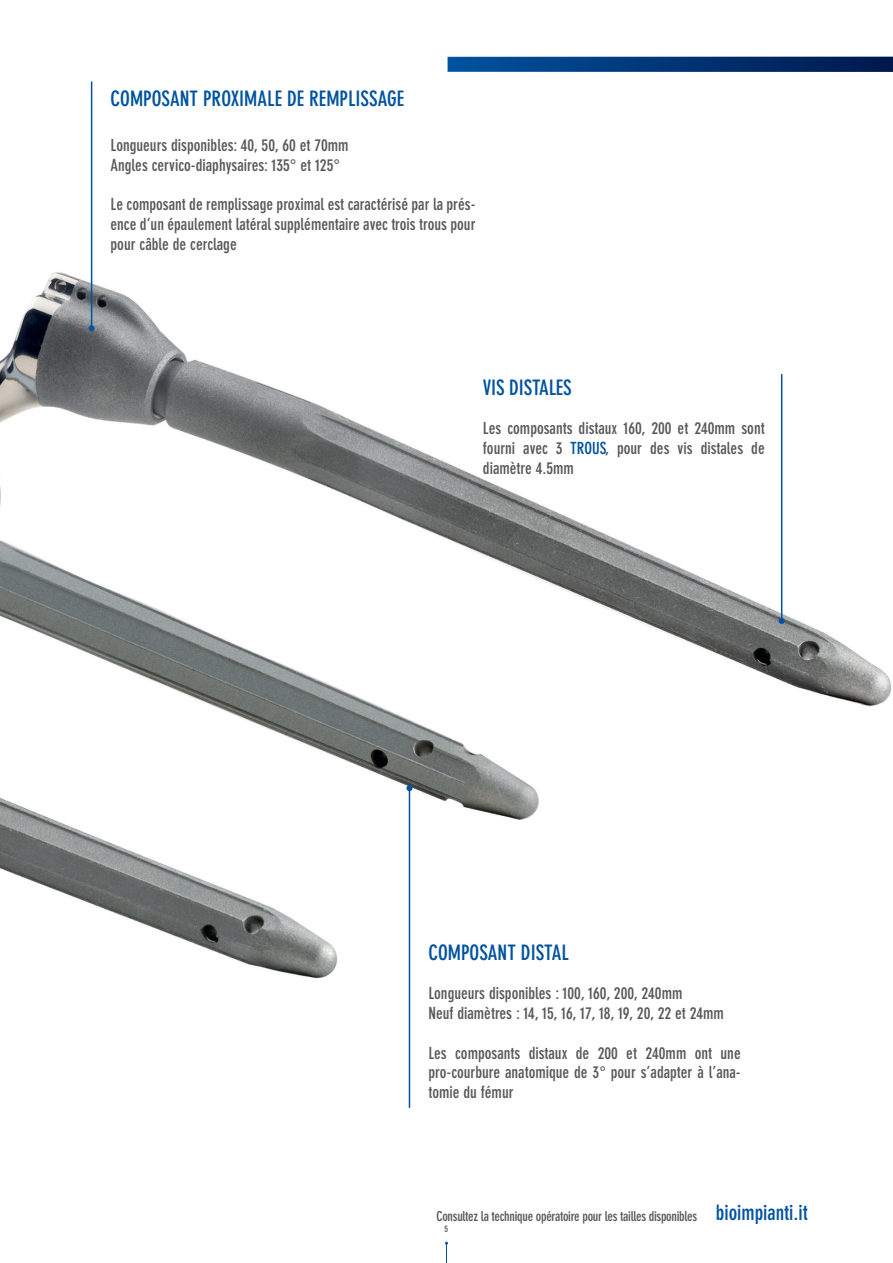
<style>
.page{position:relative;width:893px;height:1263px;background:#fff}
.page>*{position:absolute;margin:0;border:0;box-sizing:border-box;transform-origin:0 0}
.t1{font:700 condensed 21px "DIN Neuzeit Grotesk";color:#0153a0}
.t2{font:700 condensed 16.5px/19.8px "DIN Neuzeit Grotesk";color:#57585a;text-align:justify}
.t3{font:700 condensed 13.5px "DIN Neuzeit Grotesk";letter-spacing:-.02em;color:#57585a}
.t4{font:700 condensed 9px "DIN Neuzeit Grotesk";color:#57585a}
.s1{color:#0153a0}
</style>
<div class="page">
<img style="left:0;top:219px;width:892px;height:889px">
<hr style="left:91px;top:82px;width:1px;height:246px;background:#0153a0">
<svg style="left:89px;top:325px;width:6px;height:6px"></svg>
<svg style="left:448px;top:57px;width:445px;height:15px;background:#023676"></svg>
<svg style="left:445px;top:1242px;width:3px;height:21px"></svg>
<hr style="left:409px;top:788px;width:1px;height:320px;background:#0153a0">
<svg style="left:406px;top:785px;width:6px;height:6px"></svg>
<hr style="left:781px;top:374px;width:1px;height:247px;background:#0153a0">
<svg style="left:779px;top:618px;width:6px;height:6px"></svg>
<p class="t1" style="left:111px;top:86px;width:295px">COMPOSANT PROXIMALE DE REMPLISSAGE</p>
<p class="t2" style="left:111px;top:135px;width:240px">Longueurs disponibles: 40, 50, 60 et 70mm<br>Angles cervico-diaphysaires: 135° et 125°</p>
<p class="t2" style="left:111px;top:195px;width:366px">Le composant de remplissage proximal est caractérisé par la prés&shy;ence d’un épaulement latéral supplémentaire avec trois trous pour pour câble de cerclage</p>
<p class="t1" style="left:483px;top:375px;width:90px">VIS DISTALES</p>
<p class="t2" style="left:483px;top:419px;width:283px">Les composants distaux 160, 200 et 240mm sont fourni avec 3 <span class="s1">TROUS</span>, pour des vis distales de diamètre 4.5mm</p>
<p class="t1" style="left:428px;top:940px;width:142px">COMPOSANT DISTAL</p>
<p class="t2" style="left:428px;top:984px;width:297px">Longueurs disponibles : 100, 160, 200, 240mm<br>Neuf diamètres : 14, 15, 16, 17, 18, 19, 20, 22 et 24mm</p>
<p class="t2" style="left:428px;top:1043px;width:314px">Les composants distaux de 200 et 240mm ont une pro-courbure anatomique de 3° pour s’adapter à l’ana&shy;tomie du fémur</p>
<p class="t3" style="left:436px;top:1208px;width:262px">Consultez la technique opératoire pour les tailles disponibles</p>
<p class="t4" style="left:445px;top:1224px;width:5px">5</p>
<p class="t1" style="left:716px;top:1201px;width:94px">bioimpianti.it</p>
</div>
